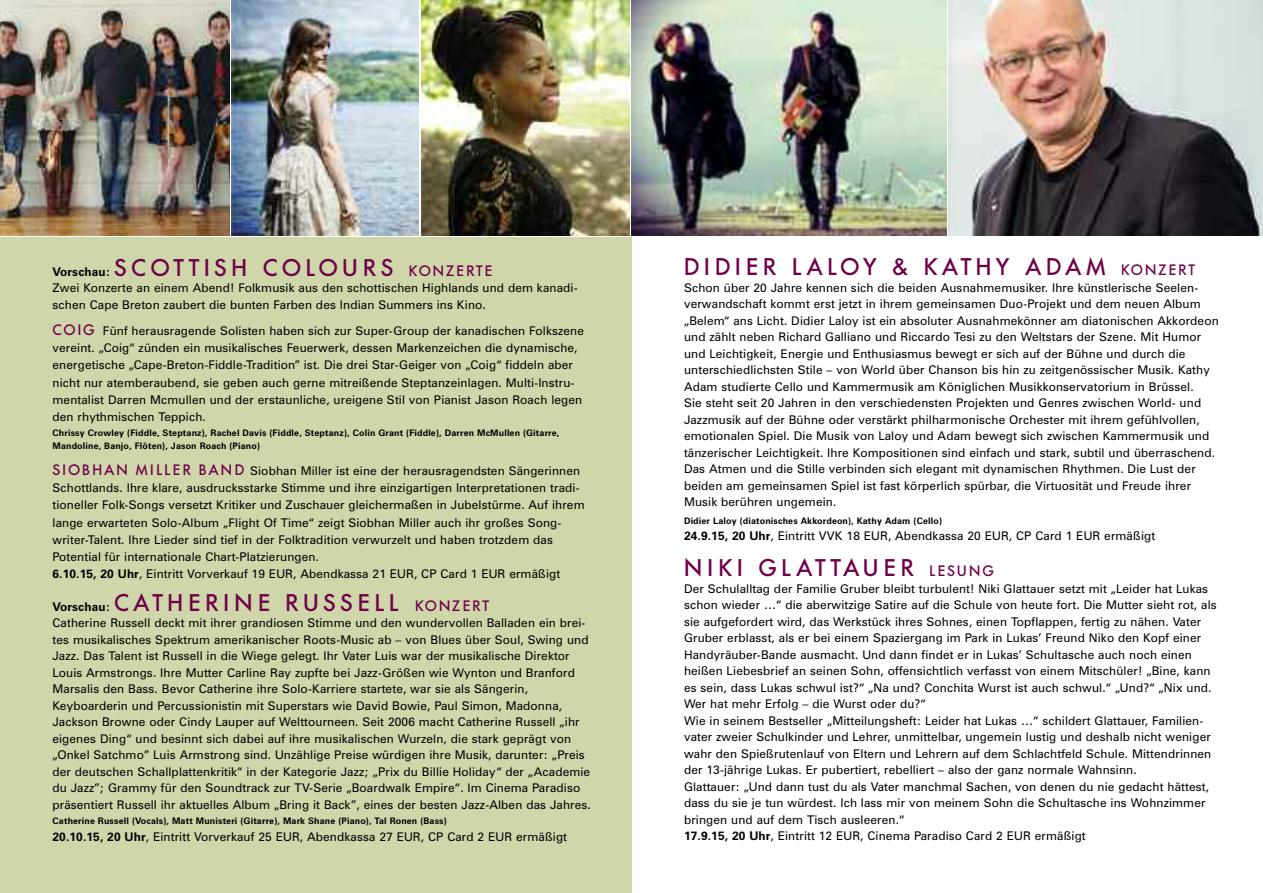
<style>
.page{position:relative;width:1263px;height:893px;background:#fff}
.page>*{position:absolute;margin:0;border:0;box-sizing:border-box;transform-origin:0 0}
.t1{font:500 24px "Futura BQ";letter-spacing:.17em;color:#6f0049}
.t2{font:500 24px "Futura BQ";letter-spacing:.19em;color:#6f0049}
.t3{font:12px/16.5px "Zurich BT";letter-spacing:.01em;color:#000}
.t4{font:700 9px/12.8px "Zurich BT";letter-spacing:.015em;color:#000}
.s1{font-family:"Zurich BT";font-weight:700;font-size:12px;color:#000}
.s2{font-size:15px}
.s3{font-family:"Futura BQ";font-weight:500;font-size:15px;color:#6f0049}
.s4{font-weight:700}
</style>
<div class="page">
<div style="left:0;top:237px;width:631px;height:656px;background:#ced6aa"></div>
<img style="left:0;top:0;width:230px;height:235px">
<img style="left:232px;top:0;width:187px;height:235px">
<img style="left:421px;top:0;width:208px;height:235px">
<img style="left:948px;top:0;width:315px;height:235px">
<img style="left:631px;top:0;width:315px;height:235px">
<h1 class="t1" style="left:53px;top:254px;width:441px"><span class="s1">Vorschau:</span> SCOTTISH COLOURS <span class="s2">KONZERTE</span></h1>
<p class="t3" style="left:53px;top:281px;width:527px">Zwei Konzerte an einem Abend! Folkmusik aus den schottischen Highlands und dem kanadi&shy;schen Cape Breton zaubert die bunten Farben des Indian Summers ins Kino.</p>
<p class="t3" style="left:53px;top:323px;width:533px;line-height:17.2px"><span class="s3">COIG</span> Fünf herausragende Solisten haben sich zur Super-Group der kanadischen Folkszene vereint. „Coig“ zünden ein musikalisches Feuerwerk, dessen Markenzeichen die dynamische, energetische „Cape-Breton-Fiddle-Tradition” ist. Die drei Star-Geiger von „Coig“ fiddeln aber nicht nur atemberaubend, sie geben auch gerne mitreißende Steptanzeinlagen. Multi-Instru&shy;mentalist Darren Mcmullen und der erstaunliche, ureigene Stil von Pianist Jason Roach legen den rhythmischen Teppich.</p>
<p class="t4" style="left:53px;top:427px;width:508px">Chrissy Crowley (Fiddle, Steptanz), Rachel Davis (Fiddle, Steptanz), Colin Grant (Fiddle), Darren McMullen (Gitarre,<br>Mandoline, Banjo, Flöten), Jason Roach (Piano)</p>
<p class="t3" style="left:52px;top:463px;width:534px;line-height:17.1px"><span class="s3">SIOBHAN M I LLE R BAN D</span> Siobhan Miller ist eine der herausragendsten Sängerinnen Schottlands. Ihre klare, ausdrucksstarke Stimme und ihre einzigartigen Interpretationen tradi&shy;tioneller Folk-Songs versetzt Kritiker und Zuschauer gleichermaßen in Jubelstürme. Auf ihrem lange erwarteten Solo-Album „Flight Of Time“ zeigt Siobhan Miller auch ihr großes Song&shy;writer-Talent. Ihre Lieder sind tief in der Folktradition verwurzelt und haben trotzdem das Potential für internationale Chart-Platzierungen.<br><span class="s4">6.10.15, 20 Uhr</span>, Eintritt Vorverkauf 19 EUR, Abendkassa 21 EUR, CP Card 1 EUR ermäßigt</p>
<h1 class="t2" style="left:52px;top:589px;width:438px"><span class="s1">Vorschau:</span> CATHERINE RUSSELL <span class="s2">KONZERT</span></h1>
<p class="t3" style="left:52px;top:616px;width:540px">Catherine Russell deckt mit ihrer grandiosen Stimme und den wundervollen Balladen ein brei&shy;tes musikalisches Spektrum amerikanischer Roots-Music ab – von Blues über Soul, Swing und Jazz. Das Talent ist Russell in die Wiege gelegt. Ihr Vater Luis war der musikalische Direktor Louis Armstrongs. Ihre Mutter Carline Ray zupfte bei Jazz-Größen wie Wynton und Branford Marsalis den Bass. Bevor Catherine ihre Solo-Karriere startete, war sie als Sängerin, Keyboarderin und Percussionistin mit Superstars wie David Bowie, Paul Simon, Madonna, Jackson Browne oder Cindy Lauper auf Welttourneen. Seit 2006 macht Catherine Russell „ihr eigenes Ding“ und besinnt sich dabei auf ihre musikalischen Wurzeln, die stark geprägt von „Onkel Satchmo” Luis Armstrong sind. Unzählige Preise würdigen ihre Musik, darunter: „Preis der deutschen Schallplattenkritik“ in der Kategorie Jazz; „Prix du Billie Holiday“ der „Academie du Jazz”; Grammy für den Soundtrack zur TV-Serie „Boardwalk Empire“. Im Cinema Paradiso präsentiert Russell ihr aktuelles Album „Bring it Back”, eines der besten Jazz-Alben das Jahres.</p>
<p class="t4" style="left:53px;top:815px;width:396px">Catherine Russell (Vocals), Matt Munisteri (Gitarre), Mark Shane (Piano), Tal Ronen (Bass)</p>
<p class="t3" style="left:53px;top:829px;width:516px"><span class="s4">20.10.15, 20 Uhr</span>, Eintritt Vorverkauf 25 EUR, Abendkassa 27 EUR, CP Card 2 EUR ermäßigt</p>
<h1 class="t1" style="left:684px;top:254px;width:513px">DIDIER LALOY &amp; KATHY ADAM <span class="s2">KONZERT</span></h1>
<p class="t3" style="left:684px;top:280px;width:536px">Schon über 20 Jahre kennen sich die beiden Ausnahmemusiker. Ihre künstlerische Seelen&shy;verwandschaft kommt erst jetzt in ihrem gemeinsamen Duo-Projekt und dem neuen Album „Belem“ ans Licht. Didier Laloy ist ein absoluter Ausnahmekönner am diatonischen Akkordeon und zählt neben Richard Galliano und Riccardo Tesi zu den Weltstars der Szene. Mit Humor und Leichtigkeit, Energie und Enthusiasmus bewegt er sich auf der Bühne und durch die unterschiedlichsten Stile – von World über Chanson bis hin zu zeitgenössischer Musik. Kathy Adam studierte Cello und Kammermusik am Königlichen Musikkonservatorium in Brüssel.<br>Sie steht seit 20 Jahren in den verschiedensten Projekten und Genres zwischen World- und Jazzmusik auf der Bühne oder verstärkt philharmonische Orchester mit ihrem gefühlvollen, emotionalen Spiel. Die Musik von Laloy und Adam bewegt sich zwischen Kammermusik und tänzerischer Leichtigkeit. Ihre Kompositionen sind einfach und stark, subtil und überraschend.<br>Das Atmen und die Stille verbinden sich elegant mit dynamischen Rhythmen. Die Lust der beiden am gemeinsamen Spiel ist fast körperlich spürbar, die Virtuosität und Freude ihrer Musik berühren ungemein.</p>
<p class="t4" style="left:684px;top:515px;width:259px">Didier Laloy (diatonisches Akkordeon), Kathy Adam (Cello)</p>
<p class="t3" style="left:684px;top:529px;width:473px"><span class="s4">24.9.15, 20 Uhr</span>, Eintritt VVK 18 EUR, Abendkassa 20 EUR, CP Card 1 EUR ermäßigt</p>
<h1 class="t2" style="left:684px;top:554px;width:312px">NIKI GLATTAUER <span class="s2">LESUNG</span></h1>
<p class="t3" style="left:684px;top:581px;width:534px">Der Schulalltag der Familie Gruber bleibt turbulent! Niki Glattauer setzt mit „Leider hat Lukas schon wieder …“ die aberwitzige Satire auf die Schule von heute fort. Die Mutter sieht rot, als sie aufgefordert wird, das Werkstück ihres Sohnes, einen Topflappen, fertig zu nähen. Vater Gruber erblasst, als er bei einem Spaziergang im Park in Lukas’ Freund Niko den Kopf einer Handyräuber-Bande ausmacht. Und dann findet er in Lukas’ Schultasche auch noch einen heißen Liebesbrief an seinen Sohn, offensichtlich verfasst von einem Mitschüler! „Bine, kann es sein, dass Lukas schwul ist?“ „Na und? Conchita Wurst ist auch schwul.“ „Und?“ „Nix und.<br>Wer hat mehr Erfolg – die Wurst oder du?“<br>Wie in seinem Bestseller „Mitteilungsheft: Leider hat Lukas …“ schildert Glattauer, Familien&shy;vater zweier Schulkinder und Lehrer, unmittelbar, ungemein lustig und deshalb nicht weniger wahr den Spießrutenlauf von Eltern und Lehrern auf dem Schlachtfeld Schule. Mittendrinnen der 13-jährige Lukas. Er pubertiert, rebelliert – also der ganz normale Wahnsinn.<br>Glattauer: „Und dann tust du als Vater manchmal Sachen, von denen du nie gedacht hättest, dass du sie je tun würdest. Ich lass mir von meinem Sohn die Schultasche ins Wohnzimmer bringen und auf dem Tisch ausleeren.“<br><span class="s4">17.9.15, 20 Uhr</span>, Eintritt 12 EUR, Cinema Paradiso Card 2 EUR ermäßigt</p>
</div>
